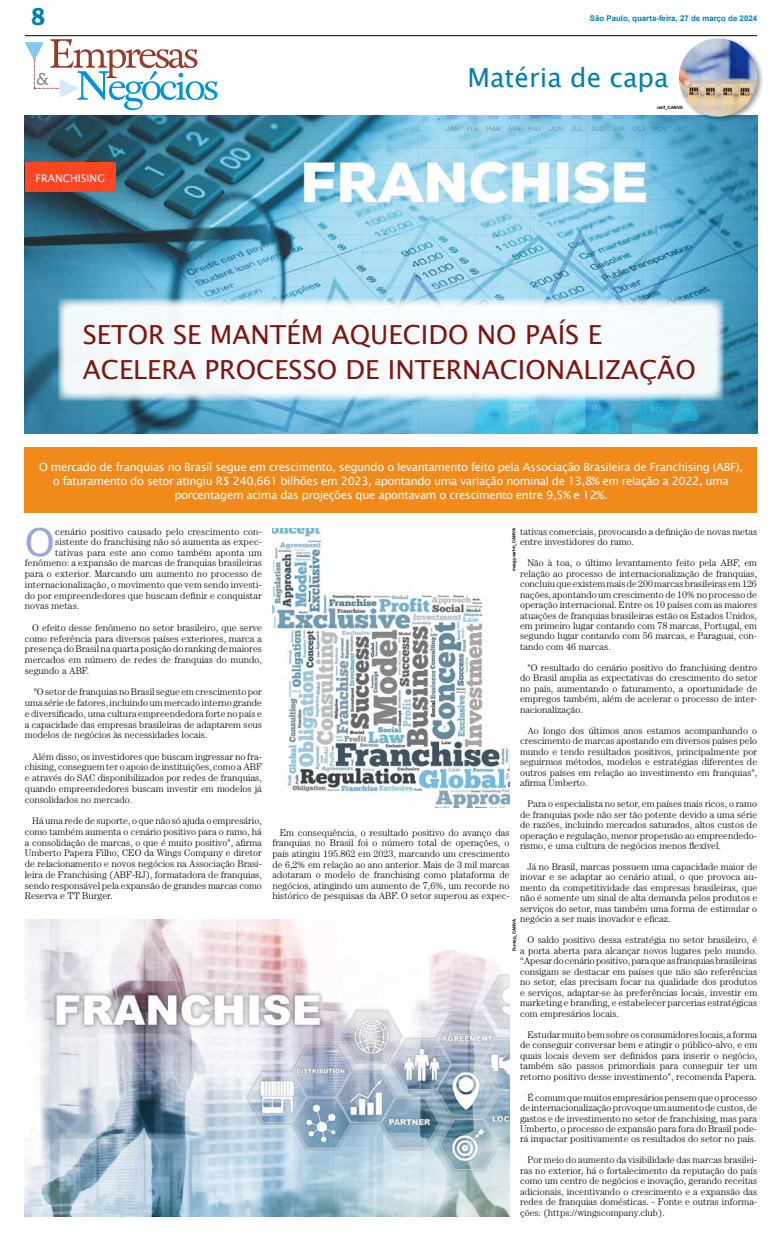
<style>
.page{position:relative;width:782px;height:1241px;background:#fff}
.page>*{position:absolute;margin:0;border:0;box-sizing:border-box;transform-origin:0 0}
.t1{font:38.68px "Lucida Sans Unicode";color:#98a9d7}
.t2{font:26.25px/35px "Lucida Sans Unicode";color:#7f160e}
.t3{font:26.25px "Lucida Sans Unicode";color:#0081ad}
.t4{font:700 26.25px "Adelle";color:#0081ad}
.t5{font:11.38px/14px "Lucida Sans Unicode";letter-spacing:-.03em;color:#fff;text-align:center}
.t6{font:10.5px "Lucida Sans Unicode";color:#fff}
.t7{font:300 9.62px/10.5px "Century Std";color:#000;text-align:justify}
.t8{font:700 7.88px "Arial";color:#0081ad}
.t9{font:700 4.38px "Arial";color:#000}
</style>
<div class="page">
<img style="left:24px;top:116px;width:732px;height:317px">
<div style="left:25px;top:447px;width:731px;height:66px;background:#f08a1a"></div>
<hr style="left:25px;top:35px;width:731px;height:1px;background:#000">
<svg style="left:25px;top:39px;width:192px;height:71px"></svg>
<div style="left:676px;top:36px;width:88px;height:88px;background:#000;opacity:.4"></div>
<img style="left:678px;top:38px;width:78px;height:79px;border-radius:39px">
<img style="left:25px;top:919px;width:484px;height:296px">
<img style="left:272px;top:528px;width:237px;height:279px">
<div style="left:25px;top:162px;width:91px;height:30px;background:#fe4622"></div>
<svg style="left:58px;top:298px;width:665px;height:103px;fill:#f6fbfc"></svg>
<h2 class="t4" style="left:31px;top:-2px;width:16px">8</h2>
<p class="t8" style="left:589px;top:12px;width:169px">São Paulo, quarta-feira, 27 de março de 2024</p>
<h2 class="t3" style="left:467px;top:56px;width:202px">Matéria de capa</h2>
<p class="t6" style="left:36px;top:169px;width:71px">FRANCHISING</p>
<p class="t9" style="left:657px;top:105px;width:27px">relif_CANVA</p>
<h2 class="t2" style="left:83px;top:317px;width:614px">SETOR SE MANTÉM AQUECIDO NO PAÍS E<br>ACELERA PROCESSO DE INTERNACIONALIZAÇÃO</h2>
<p class="t5" style="left:39px;top:459px;width:705px">O mercado de franquias no Brasil segue em crescimento, segundo o levantamento feito pela Associação Brasileira de Franchising (ABF), o faturamento do setor atingiu R$ 240,661 bilhões em 2023, apontando uma variação nominal de 13,8% em relação a 2022, uma porcentagem acima das projeções que apontavam o crescimento entre 9,5% e 12%.</p>
<h1 class="t1" style="left:25px;top:511px;width:32px">O</h1>
<p class="t7" style="left:55px;top:526px;width:208px">cenário positivo causado pelo crescimento con-</p>
<p class="t7" style="left:55px;top:536px;width:208px">sistente do franchising não só aumenta as expec-</p>
<p class="t7" style="left:55px;top:547px;width:208px">tativas para este ano como também aponta um</p>
<p class="t7" style="left:25px;top:557px;width:238px">fenômeno: a expansão de marcas de franquias brasileiras</p>
<p class="t7" style="left:25px;top:568px;width:238px">para o exterior. Marcando um aumento no processo de</p>
<p class="t7" style="left:25px;top:579px;width:238px">internacionalização, o movimento que vem sendo investi-</p>
<p class="t7" style="left:25px;top:590px;width:238px">do por empreendedores que buscam definir e conquistar</p>
<p class="t7" style="left:25px;top:600px;width:56px">novas metas.</p>
<p class="t7" style="left:25px;top:622px;width:238px;line-height:10.8px;text-indent:7px">O efeito desse fenômeno no setor brasileiro, que serve como referência para diversos países exteriores, marca a presença do Brasil na quarta posição do ranking de maiores mercados em número de redes de franquias do mundo, segundo a ABF.</p>
<p class="t7" style="left:25px;top:686px;width:238px;line-height:10.8px;text-indent:9px">"O setor de franquias no Brasil segue em crescimento por uma série de fatores, incluindo um mercado interno grande e diversificado, uma cultura empreendedora forte no país e a capacidade das empresas brasileiras de adaptarem seus modelos de negócios às necessidades locais.</p>
<p class="t7" style="left:25px;top:750px;width:238px;line-height:10.8px;text-indent:7px">Além disso, os investidores que buscam ingressar no fra&shy;chising, conseguem ter o apoio de instituições, como a ABF e através do SAC disponibilizados por redes de franquias, quando empreendedores buscam investir em modelos já consolidados no mercado.</p>
<p class="t7" style="left:25px;top:815px;width:238px;line-height:10.8px;text-indent:7px">Há uma rede de suporte, o que não só ajuda o empresário, como também aumenta o cenário positivo para o ramo, há a consolidação de marcas, o que é muito positivo", afirma Umberto Papera Filho, CEO da Wings Company e diretor de relacionamento e novos negócios na Associação Brasi&shy;leira de Franchising (ABF-RJ), formatadora de franquias, sendo responsável pela expansão de grandes marcas como Reserva e TT Burger.</p>
<p class="t9" style="left:510px;top:571px;width:45px;rotate:-90deg">macgyverhh_CANVA</p>
<p class="t7" style="left:520px;top:526px;width:238px">tativas comerciais, provocando a definição de novas metas entre investidores do ramo.</p>
<p class="t7" style="left:520px;top:557px;width:238px;text-indent:7px">Não à toa, o último levantamento feito pela ABF, em relação ao processo de internacionalização de franquias, concluiu que existem mais de 200 marcas brasileiras em 126 nações, apontando um crescimento de 10% no processo de operação internacional. Entre os 10 países com as maiores atuações de franquias brasileiras estão os Estados Unidos, em primeiro lugar contando com 78 marcas, Portugal, em segundo lugar contando com 56 marcas, e Paraguai, con&shy;tando com 46 marcas.</p>
<p class="t7" style="left:520px;top:662px;width:238px;text-indent:7px">"O resultado do cenário positivo do franchising dentro do Brasil amplia as expectativas do crescimento do setor no país, aumentando o faturamento, a oportunidade de empregos também, além de acelerar o processo de inter&shy;nacionalização.</p>
<p class="t7" style="left:520px;top:725px;width:238px;text-indent:7px">Ao longo dos últimos anos estamos acompanhando o crescimento de marcas apostando em diversos países pelo mundo e tendo resultados positivos, principalmente por seguirmos métodos, modelos e estratégias diferentes de outros países em relação ao investimento em franquias", afirma Umberto.</p>
<p class="t7" style="left:520px;top:798px;width:238px;text-indent:7px">Para o especialista no setor, em países mais ricos, o ramo de franquias pode não ser tão potente devido a uma série de razões, incluindo mercados saturados, altos custos de operação e regulação, menor propensão ao empreendedo&shy;rismo, e uma cultura de negócios menos flexível.</p>
<p class="t7" style="left:520px;top:861px;width:238px;text-indent:7px">Já no Brasil, marcas possuem uma capacidade maior de inovar e se adaptar ao cenário atual, o que provoca au&shy;mento da competitividade das empresas brasileiras, que não é somente um sinal de alta demanda pelos produtos e serviços do setor, mas também uma forma de estimular o negócio a ser mais inovador e eficaz.</p>
<p class="t7" style="left:520px;top:934px;width:238px;text-indent:7px">O saldo positivo dessa estratégia no setor brasileiro, é a porta aberta para alcançar novos lugares pelo mundo. “Apesar do cenário positivo, para que as franquias brasileiras consigam se destacar em países que não são referências no setor, elas precisam focar na qualidade dos produtos e serviços, adaptar-se às preferências locais, investir em marketing e branding, e estabelecer parcerias estratégicas com empresários locais.</p>
<p class="t7" style="left:520px;top:1028px;width:238px;text-indent:7px">Estudar muito bem sobre os consumidores locais, a forma de conseguir conversar bem e atingir o público-alvo, e em quais locais devem ser definidos para inserir o negócio, também são passos primordiais para conseguir ter um retorno positivo desse investimento", recomenda Papera.</p>
<p class="t7" style="left:520px;top:1091px;width:238px;text-indent:7px">É comum que muitos empresários pensem que o processo de internacionalização provoque um aumento de custos, de gastos e de investimento no setor de franchising, mas para Umberto, o processo de expansão para fora do Brasil pode&shy;rá impactar positivamente os resultados do setor no país.</p>
<p class="t7" style="left:520px;top:1154px;width:238px;text-indent:7px">Por meio do aumento da visibilidade das marcas brasilei&shy;ras no exterior, há o fortalecimento da reputação do país como um centro de negócios e inovação, gerando receitas adicionais, incentivando o crescimento e a expansão das redes de franquias domésticas. - Fonte e outras informa&shy;ções: (https://wingscompany.club).</p>
<p class="t7" style="left:272px;top:827px;width:238px;text-indent:7px">Em consequência, o resultado positivo do avanço das franquias no Brasil foi o número total de operações, o país atingiu 195.862 em 2023, marcando um crescimento de 6,2% em relação ao ano anterior. Mais de 3 mil marcas adotaram o modelo de franchising como plataforma de negócios, atingindo um aumento de 7,6%, um recorde no histórico de pesquisas da ABF. O setor superou as expec-</p>
<p class="t9" style="left:511px;top:951px;width:34px;rotate:-90deg">Funtap_CANVA</p>
</div>
